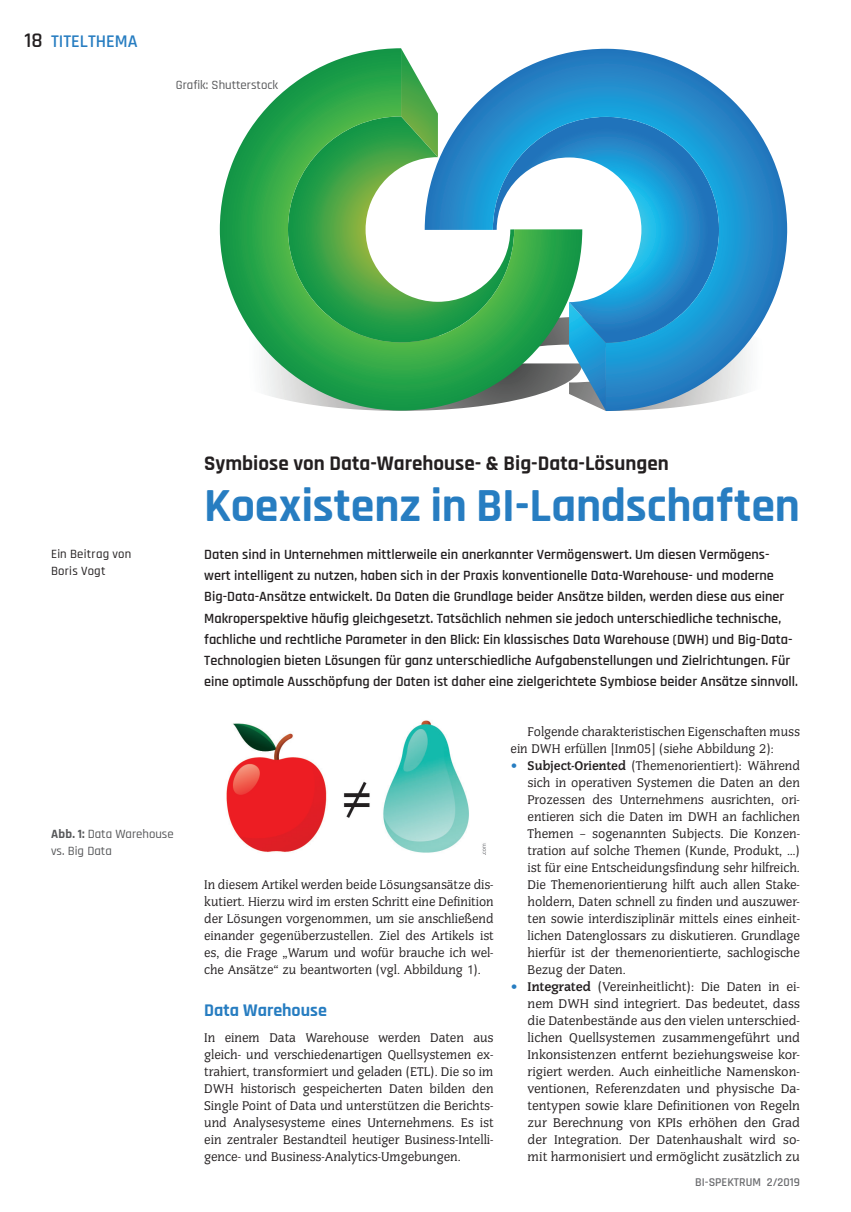
<style>
.page{position:relative;width:851px;height:1212px;background:#fff}
.page>*{position:absolute;margin:0;border:0;box-sizing:border-box;transform-origin:0 0}
.t1{font:700 48px "Rajdhani";letter-spacing:-.005em;color:#277dc1}
.t2{font:700 21px "Rajdhani";color:#231f20}
.t3{font:700 18px "Rajdhani";color:#277dc1}
.t4{font:600 18px "Rajdhani";color:#277dc1}
.t5{font:600 14.25px/21.3px "Rajdhani";color:#231f20}
.t6{font:13.5px/17px "Congress SB";color:#231f20;text-align:justify}
.t7{font:500 12.75px/17px "Rajdhani";color:#57585a}
.t8{font:500 12.75px/17px "Rajdhani";letter-spacing:.015em;color:#231f20}
.t9{font:600 12px "Rajdhani";color:#6c6d70}
.s1{font-size:21px;color:#231f20}
.s2{font-weight:700}
.s3{color:#277dc1}
</style>
<div class="page">
<svg style="left:220px;top:48px;width:204px;height:362px"></svg>
<svg style="left:424px;top:49px;width:363px;height:362px"></svg>
<img style="left:226px;top:720px;width:260px;height:135px">
<h3 class="t4" style="left:24px;top:30px;width:114px"><span class="s1">18</span> TITELTHEMA</h3>
<p class="t7" style="left:176px;top:77px;width:104px">Grafik: Shutterstock</p>
<p class="t8" style="left:51px;top:546px;width:82px">Ein Beitrag von<br>Boris Vogt</p>
<h2 class="t2" style="left:204px;top:450px;width:466px">Symbiose von Data-Warehouse- &amp; Big-Data-Lösungen</h2>
<h1 class="t1" style="left:204px;top:476px;width:597px">Koexistenz in BI-Landschaften</h1>
<p class="t5" style="left:204px;top:544px;width:595px">Daten sind in Unternehmen mittlerweile ein anerkannter Vermögenswert. Um diesen Vermögens&shy;wert intelligent zu nutzen, haben sich in der Praxis konventionelle Data-Warehouse- und moderne Big-Data-Ansätze entwickelt. Da Daten die Grundlage beider Ansätze bilden, werden diese aus einer Makroperspektive häufig gleichgesetzt. Tatsächlich nehmen sie jedoch unterschiedliche technische, fachliche und rechtliche Parameter in den Blick: Ein klassisches Data Warehouse (DWH) und Big-Data-Technologien bieten Lösungen für ganz unterschiedliche Aufgabenstellungen und Zielrichtungen. Für eine optimale Ausschöpfung der Daten ist daher eine zielgerichtete Symbiose beider Ansätze sinnvoll.</p>
<p class="t7" style="left:51px;top:825px;width:124px"><span class="s2">Abb. 1:</span> Data Warehouse vs. Big Data</p>
<p class="t6" style="left:204px;top:876px;width:291px">In diesem Artikel werden beide Lösungsansätze dis&shy;kutiert. Hierzu wird im ersten Schritt eine Definition der Lösungen vorgenommen, um sie anschließend einander gegenüberzustellen. Ziel des Artikels ist es, die Frage „Warum und wofür brauche ich wel&shy;che Ansätze“ zu beantworten (vgl. Abbildung 1).</p>
<h3 class="t3" style="left:204px;top:999px;width:124px">Data Warehouse</h3>
<p class="t6" style="left:204px;top:1029px;width:291px">In einem Data Warehouse werden Daten aus gleich- und verschiedenartigen Quellsystemen ex&shy;trahiert, transformiert und geladen (ETL). Die so im DWH historisch gespeicherten Daten bilden den Single Point of Data und unterstützen die Berichts&shy;und Analysesysteme eines Unternehmens. Es ist ein zentraler Bestandteil heutiger Business-Intelli&shy;gence- und Business-Analytics-Umgebungen.</p>
<p class="t6" style="left:510px;top:723px;width:291px;text-indent:17px">Folgende charakteristischen Eigenschaften muss ein DWH erfüllen [Inm05] (siehe Abbildung 2):</p>
<p class="t6" style="left:527px;top:757px;width:274px;text-indent:-17px"><span class="s3">•</span> <span class="s2">Subject-Oriented</span> (Themenorientiert): Während sich in operativen Systemen die Daten an den Prozessen des Unternehmens ausrichten, ori&shy;entieren sich die Daten im DWH an fachlichen Themen – sogenannten Subjects. Die Konzen&shy;tration auf solche Themen (Kunde, Produkt, …) ist für eine Entscheidungsfindung sehr hilfreich.<br>Die Themenorientierung hilft auch allen Stake&shy;holdern, Daten schnell zu finden und auszuwer&shy;ten sowie interdisziplinär mittels eines einheit&shy;lichen Datenglossars zu diskutieren. Grundlage hierfür ist der themenorientierte, sachlogische Bezug der Daten.</p>
<p class="t6" style="left:527px;top:978px;width:274px;text-indent:-17px"><span class="s3">•</span> <span class="s2">Integrated</span> (Vereinheitlicht): Die Daten in ei&shy;nem DWH sind integriert. Das bedeutet, dass die Datenbestände aus den vielen unterschied&shy;lichen Quellsystemen zusammengeführt und Inkonsistenzen entfernt beziehungsweise kor&shy;rigiert werden. Auch einheitliche Namenskon&shy;ventionen, Referenzdaten und physische Da&shy;tentypen sowie klare Definitionen von Regeln zur Berechnung von KPIs erhöhen den Grad der Integration. Der Datenhaushalt wird so&shy;mit harmonisiert und ermöglicht zusätzlich zu</p>
<p class="t9" style="left:695px;top:1175px;width:106px">BI-SPEKTRUM 2/2019</p>
</div>
